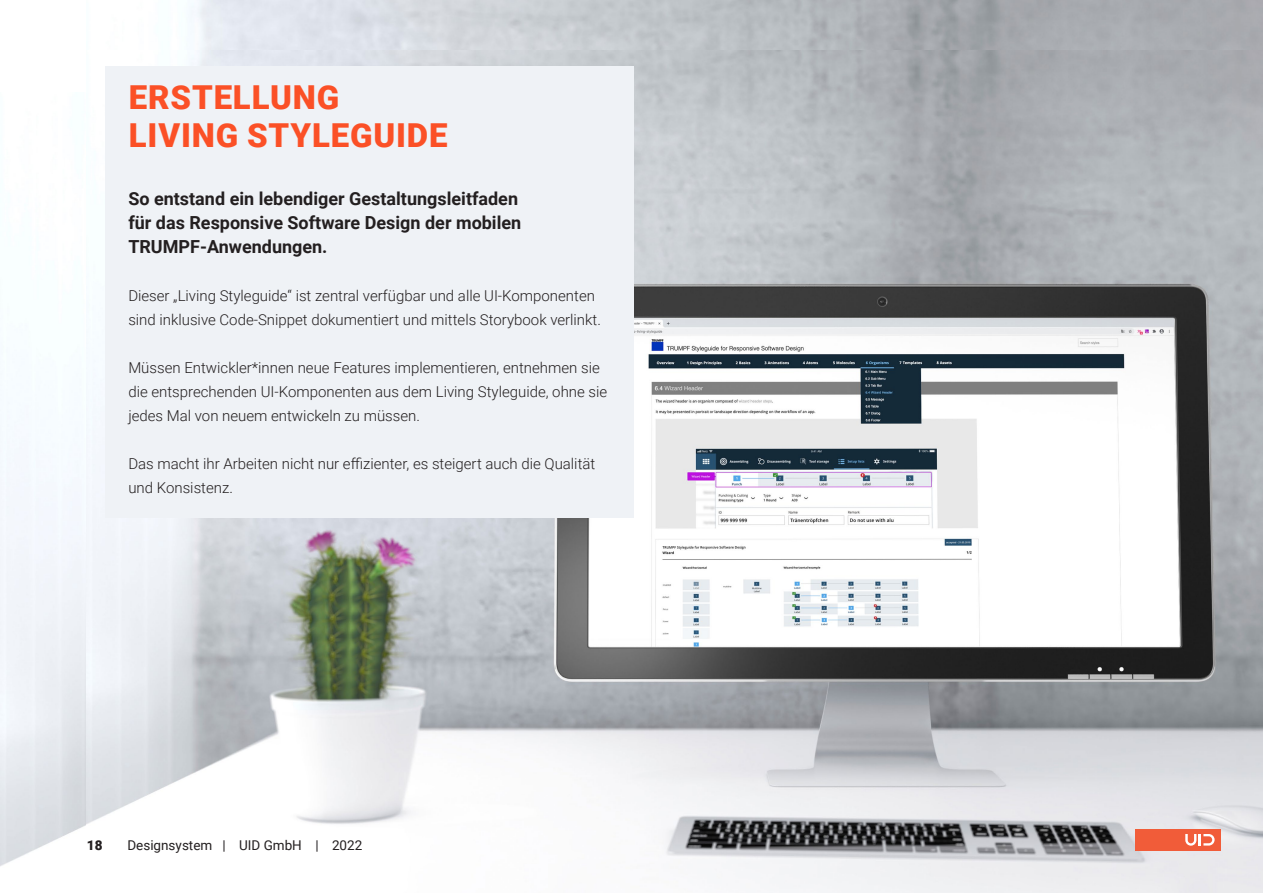
<style>
.page{position:relative;width:1263px;height:893px;background:#fff}
.page>*{position:absolute;margin:0;border:0;box-sizing:border-box;transform-origin:0 0}
.Titel_01{font:900 33px/37.5px "Roboto";letter-spacing:.025em;color:#fb5026}
.Fließtext{font:700 18px/24px "Roboto";color:#231f20}
.Fließtext-2{font:300 15px/24px "Roboto";color:#231f20}
.t1{font:13.5px "Roboto";color:#231f20}
.t2{font:900 13.5px "Roboto";color:#231f20}
</style>
<div class="page">
<img style="left:87px;top:51px;width:1176px;height:842px">
<div style="left:106px;top:66px;width:528px;height:451px;background:#eff2f6"></div>
<div style="left:1135px;top:829px;width:85px;height:21px;background:#f15c39"></div>
<svg style="left:1185px;top:834px;width:29px;height:12px"></svg>
<p class="Titel_01" style="left:129px;top:77px;width:320px">ERSTELLUNG<br>LIVING STYLEGUIDE</p>
<p class="Fließtext" style="left:128px;top:186px;width:394px">So entstand ein lebendiger Gestaltungsleitfaden für das Responsive Software Design der mobilen</p>
<p class="Fließtext" style="left:128px;top:234px;width:201px">TRUMPF-Anwendungen.</p>
<p class="Fließtext-2" style="left:128px;top:283px;width:474px">Dieser „Living Styleguide“ ist zentral verfügbar und alle UI-Komponenten sind inklusive Code-Snippet dokumentiert und mittels Storybook verlinkt.</p>
<p class="Fließtext-2" style="left:128px;top:355px;width:480px">Müssen Entwickler*innen neue Features implementieren, entnehmen sie die entsprechenden UI-Komponenten aus dem Living Styleguide, ohne sie jedes Mal von neuem entwickeln zu müssen.</p>
<p class="Fließtext-2" style="left:128px;top:451px;width:468px">Das macht ihr Arbeiten nicht nur effizienter, es steigert auch die Qualität und Konsistenz.</p>
<p class="t2" style="left:87px;top:836px;width:17px">18</p>
<p class="t1" style="left:127px;top:836px;width:236px">Designsystem | UID GmbH | 2022</p>
</div>
